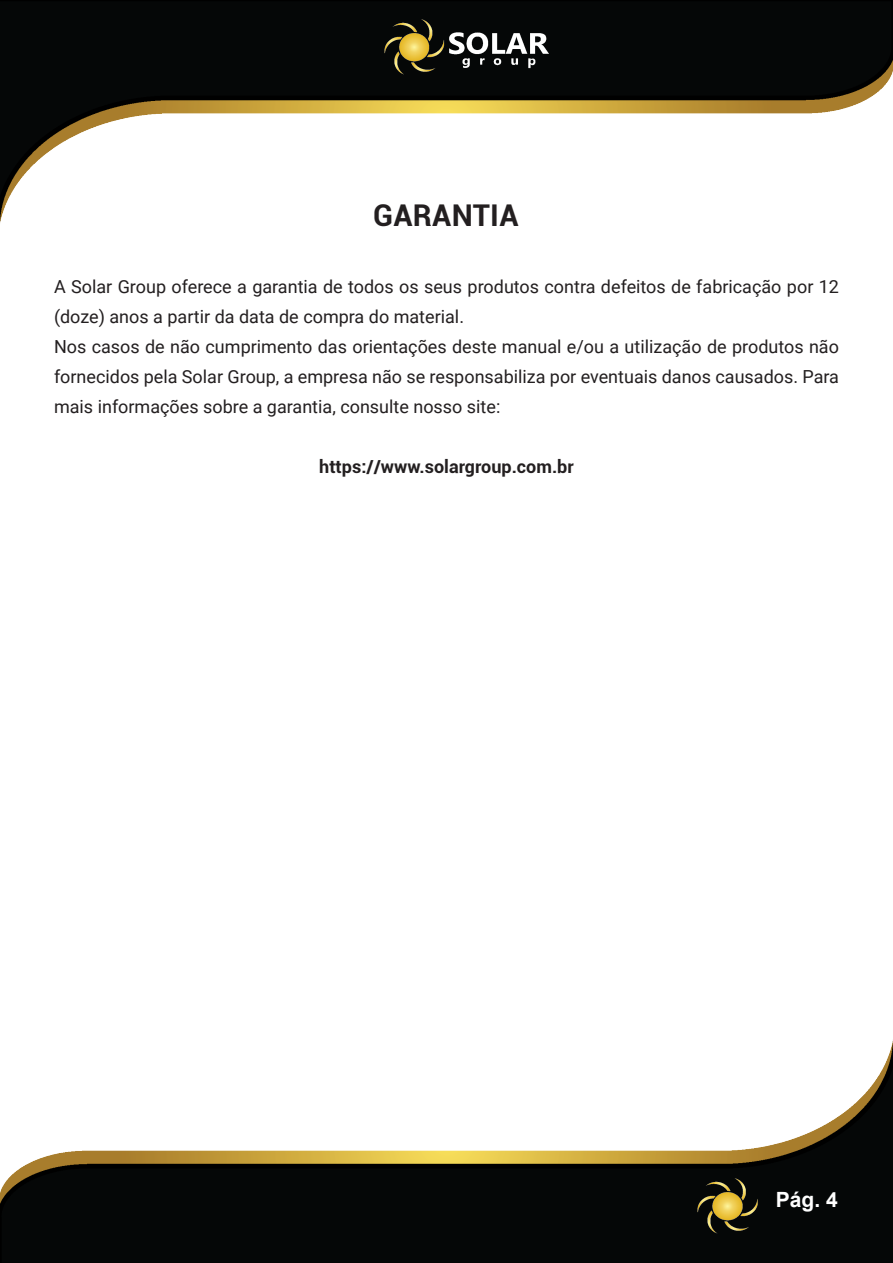
<style>
.page{position:relative;width:893px;height:1263px;background:#fff}
.page>*{position:absolute;margin:0;border:0;box-sizing:border-box;transform-origin:0 0}
.t1{font:700 30px "Roboto";letter-spacing:.01em;color:#231f20}
.t2{font:700 21px "Arial";color:#fff}
.t3{font:18px/30px "Roboto";color:#231f20}
.t4{font:700 18px "Roboto";color:#231f20}
</style>
<div class="page">
<img style="left:0;top:0;width:893px;height:1263px">
<img style="left:385px;top:19px;width:164px;height:55px">
<img style="left:697px;top:1178px;width:62px;height:55px">
<p class="t1" style="left:373px;top:194px;width:147px">GARANTIA</p>
<p class="t3" style="left:54px;top:271px;width:786px">A Solar Group oferece a garantia de todos os seus produtos contra defeitos de fabricação por 12 (doze) anos a partir da data de compra do material.</p>
<p class="t3" style="left:54px;top:331px;width:786px;text-align:justify">Nos casos de não cumprimento das orientações deste manual e/ou a utilização de produtos não fornecidos pela Solar Group, a empresa não se responsabiliza por eventuais danos causados. Para mais informações sobre a garantia, consulte nosso site:</p>
<p class="t4" style="left:319px;top:454px;width:256px">https://www.solargroup.com.br</p>
<p class="t2" style="left:776px;top:1185px;width:63px">Pág. 4</p>
</div>
